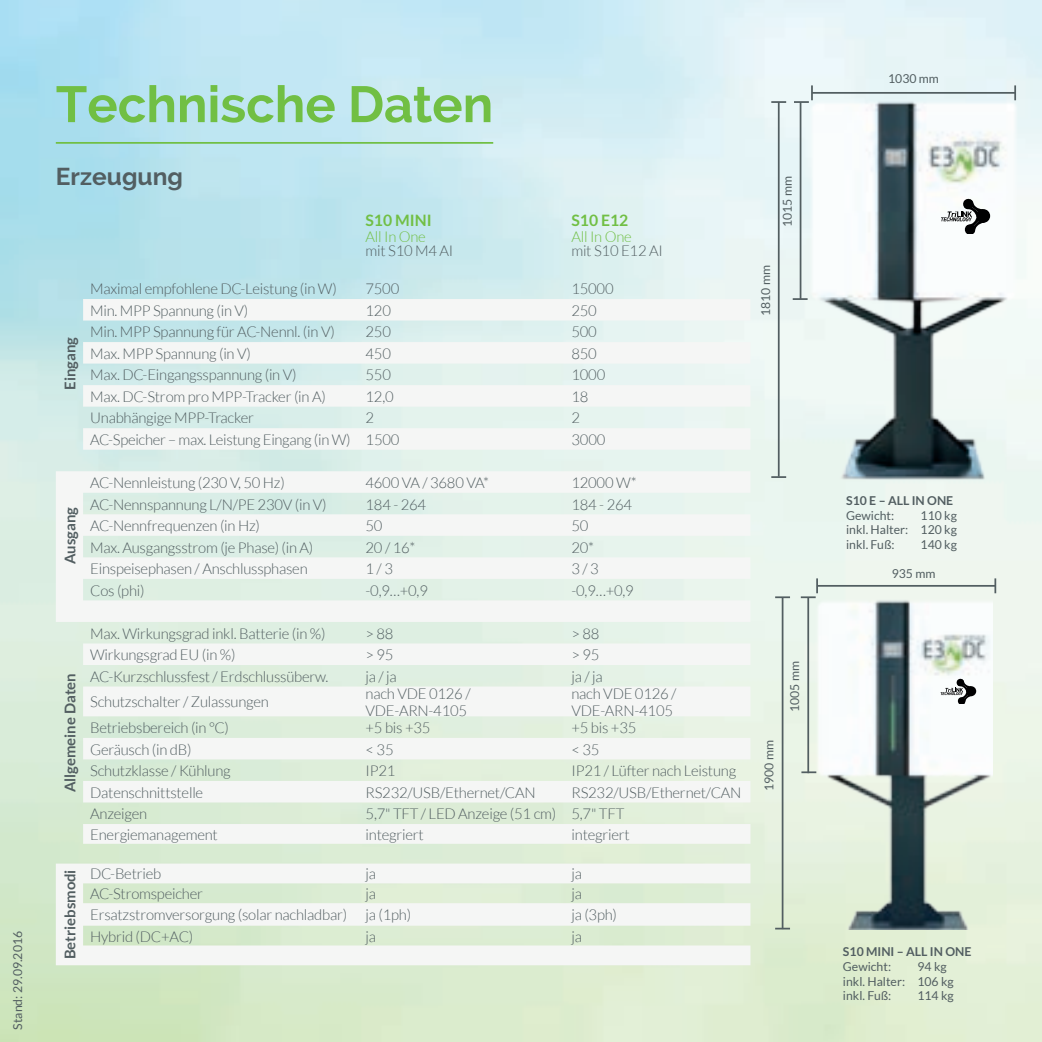
<style>
.page{position:relative;width:1042px;height:1042px;background:#fff}
.page>*{position:absolute;margin:0;border:0;box-sizing:border-box;transform-origin:0 0}
.t1{font:700 50.75px "Raleway";color:#71bf44}
.t2{font:700 24.5px "Raleway";color:#525e61}
.t3{font:700 15.75px "Lato";color:#71bf44}
.t4{font:300 14.88px/17.8px "Lato";letter-spacing:-.015em;color:#525e61}
.t5{font:700 14.88px "Lato";color:#525e61}
.t6{font:300 14.88px "Lato";letter-spacing:-.015em;color:#71bf44}
.t7{font:12.25px/14.7px "Lato";color:#525e61;text-align:justify}
.t8{font:700 12.25px "Lato";color:#525e61}
</style>
<div class="page">
<hr style="left:56px;top:142px;width:437px;height:2px;background:#71bf44">
<svg style="left:56px;top:299px;width:694px;height:666px;fill:#f2f5f3"></svg>
<img style="left:807px;top:93px;width:217px;height:402px">
<svg style="left:1014px;top:85px;width:2px;height:15px"></svg>
<hr style="left:812px;top:92px;width:203px;height:2px;background:#525e61">
<hr style="left:799px;top:102px;width:2px;height:197px;background:#525e61">
<svg style="left:793px;top:298px;width:14px;height:2px"></svg>
<svg style="left:794px;top:85px;width:19px;height:18px"></svg>
<hr style="left:778px;top:102px;width:1px;height:374px;background:#525e61">
<svg style="left:771px;top:476px;width:15px;height:2px"></svg>
<svg style="left:771px;top:101px;width:15px;height:2px"></svg>
<svg style="left:941px;top:198px;width:49px;height:35px"></svg>
<img style="left:811px;top:597px;width:181px;height:332px">
<hr style="left:782px;top:597px;width:1px;height:332px;background:#525e61">
<svg style="left:775px;top:928px;width:15px;height:1px"></svg>
<svg style="left:775px;top:596px;width:15px;height:2px"></svg>
<hr style="left:807px;top:597px;width:2px;height:176px;background:#525e61">
<svg style="left:801px;top:771px;width:15px;height:2px"></svg>
<svg style="left:801px;top:578px;width:17px;height:20px"></svg>
<svg style="left:994px;top:578px;width:2px;height:15px"></svg>
<hr style="left:817px;top:585px;width:178px;height:2px;background:#525e61">
<svg style="left:940px;top:678px;width:36px;height:26px"></svg>
<p class="t7" style="left:10px;top:1029px;width:100px;rotate:-90deg">Stand: 29.09.2016</p>
<h1 class="t1" style="left:56px;top:75px;width:439px">Technische Daten</h1>
<h2 class="t2" style="left:56px;top:162px;width:129px">Erzeugung</h2>
<p class="t3" style="left:365px;top:211px;width:68px">S10 MINI</p>
<p class="t3" style="left:571px;top:211px;width:59px">S10 E12</p>
<p class="t6" style="left:365px;top:229px;width:62px">All In One</p>
<p class="t6" style="left:571px;top:229px;width:62px">All In One</p>
<p class="t4" style="left:365px;top:242px;width:89px">mit S10 M4 AI</p>
<p class="t4" style="left:571px;top:242px;width:93px">mit S10 E12 AI</p>
<p class="t5" style="left:61px;top:390px;width:54px;rotate:-90deg">Eingang</p>
<p class="t5" style="left:61px;top:564px;width:59px;rotate:-90deg">Ausgang</p>
<p class="t5" style="left:61px;top:792px;width:121px;rotate:-90deg">Allgemeine Daten</p>
<p class="t4" style="left:90px;top:280px;width:248px">Maximal empfohlene DC-Leistung (in W)</p>
<p class="t4" style="left:365px;top:280px;width:35px">7500</p>
<p class="t4" style="left:571px;top:280px;width:44px">15000</p>
<p class="t4" style="left:90px;top:301px;width:160px">Min. MPP Spannung (in V)</p>
<p class="t4" style="left:365px;top:301px;width:27px">120</p>
<p class="t4" style="left:571px;top:301px;width:27px">250</p>
<p class="t4" style="left:90px;top:323px;width:246px">Min. MPP Spannung für AC-Nennl. (in V)</p>
<p class="t4" style="left:365px;top:323px;width:27px">250</p>
<p class="t4" style="left:571px;top:323px;width:27px">500</p>
<p class="t4" style="left:90px;top:345px;width:162px">Max. MPP Spannung (in V)</p>
<p class="t4" style="left:365px;top:345px;width:27px">450</p>
<p class="t4" style="left:571px;top:345px;width:27px">850</p>
<p class="t4" style="left:90px;top:366px;width:208px">Max. DC-Eingangsspannung (in V)</p>
<p class="t4" style="left:365px;top:366px;width:27px">550</p>
<p class="t4" style="left:571px;top:366px;width:35px">1000</p>
<p class="t4" style="left:90px;top:388px;width:237px">Max. DC-Strom pro MPP-Tracker (in A)</p>
<p class="t4" style="left:365px;top:388px;width:30px">12,0</p>
<p class="t4" style="left:571px;top:388px;width:19px">18</p>
<p class="t4" style="left:90px;top:409px;width:165px">Unabhängige MPP-Tracker</p>
<p class="t4" style="left:366px;top:409px;width:10px">2</p>
<p class="t4" style="left:571px;top:409px;width:10px">2</p>
<p class="t4" style="left:90px;top:431px;width:311px">AC-Speicher – max. Leistung Eingang (in W) 1500</p>
<p class="t4" style="left:571px;top:431px;width:35px">3000</p>
<p class="t4" style="left:90px;top:474px;width:196px">AC-Nennleistung (230 V, 50 Hz)</p>
<p class="t4" style="left:365px;top:474px;width:125px">4600 VA / 3680 VA*</p>
<p class="t4" style="left:571px;top:474px;width:67px">12000 W*</p>
<p class="t4" style="left:90px;top:495px;width:238px">AC-Nennspannung L/N/PE 230V (in V)</p>
<p class="t4" style="left:365px;top:495px;width:62px">184 - 264</p>
<p class="t4" style="left:571px;top:495px;width:62px">184 - 264</p>
<p class="t4" style="left:90px;top:517px;width:171px">AC-Nennfrequenzen (in Hz)</p>
<p class="t4" style="left:365px;top:517px;width:19px">50</p>
<p class="t4" style="left:571px;top:517px;width:19px">50</p>
<p class="t4" style="left:90px;top:538px;width:225px">Max. Ausgangsstrom (je Phase) (in A)</p>
<p class="t4" style="left:365px;top:538px;width:51px">20 / 16*</p>
<p class="t4" style="left:571px;top:538px;width:24px">20*</p>
<p class="t4" style="left:90px;top:560px;width:219px">Einspeisephasen / Anschlussphasen</p>
<p class="t4" style="left:365px;top:560px;width:29px">1 / 3</p>
<p class="t4" style="left:571px;top:560px;width:29px">3 / 3</p>
<p class="t4" style="left:90px;top:581px;width:56px">Cos (phi)</p>
<p class="t4" style="left:365px;top:581px;width:64px">-0,9…+0,9</p>
<p class="t4" style="left:571px;top:581px;width:64px">-0,9…+0,9</p>
<p class="t4" style="left:90px;top:624px;width:237px">Max. Wirkungsgrad inkl. Batterie (in %)</p>
<p class="t4" style="left:365px;top:624px;width:30px">&gt; 88</p>
<p class="t4" style="left:571px;top:624px;width:30px">&gt; 88</p>
<p class="t4" style="left:90px;top:646px;width:147px">Wirkungsgrad EU (in %)</p>
<p class="t4" style="left:365px;top:646px;width:30px">&gt; 95</p>
<p class="t4" style="left:571px;top:646px;width:30px">&gt; 95</p>
<p class="t4" style="left:90px;top:667px;width:240px">AC-Kurzschlussfest / Erdschlussüberw.</p>
<p class="t4" style="left:365px;top:667px;width:33px">ja / ja</p>
<p class="t4" style="left:571px;top:667px;width:33px">ja / ja</p>
<p class="t4" style="left:90px;top:693px;width:180px">Schutzschalter / Zulassungen</p>
<p class="t4" style="left:365px;top:684px;width:107px">nach VDE 0126 /<br>VDE-ARN-4105</p>
<p class="t4" style="left:571px;top:684px;width:107px">nach VDE 0126 /<br>VDE-ARN-4105</p>
<p class="t4" style="left:90px;top:719px;width:140px">Betriebsbereich (in °C)</p>
<p class="t4" style="left:365px;top:719px;width:66px">+5 bis +35</p>
<p class="t4" style="left:571px;top:719px;width:66px">+5 bis +35</p>
<p class="t4" style="left:90px;top:740px;width:103px">Geräusch (in dB)</p>
<p class="t4" style="left:365px;top:740px;width:30px">&lt; 35</p>
<p class="t4" style="left:571px;top:740px;width:30px">&lt; 35</p>
<p class="t4" style="left:90px;top:762px;width:142px">Schutzklasse / Kühlung</p>
<p class="t4" style="left:366px;top:762px;width:31px">IP21</p>
<p class="t4" style="left:571px;top:762px;width:166px">IP21 / Lüfter nach Leistung</p>
<p class="t4" style="left:90px;top:783px;width:115px">Datenschnittstelle</p>
<p class="t4" style="left:366px;top:783px;width:171px">RS232/USB/Ethernet/CAN</p>
<p class="t4" style="left:571px;top:783px;width:171px">RS232/USB/Ethernet/CAN</p>
<p class="t4" style="left:90px;top:805px;width:59px">Anzeigen</p>
<p class="t4" style="left:366px;top:805px;width:260px">5,7" TFT / LED Anzeige (51 cm) 5,7" TFT</p>
<p class="t4" style="left:90px;top:826px;width:129px">Energiemanagement</p>
<p class="t4" style="left:366px;top:826px;width:60px">integriert</p>
<p class="t4" style="left:571px;top:826px;width:60px">integriert</p>
<p class="t5" style="left:61px;top:959px;width:91px;rotate:-90deg">Betriebsmodi</p>
<p class="t4" style="left:90px;top:865px;width:73px">DC-Betrieb</p>
<p class="t4" style="left:365px;top:865px;width:12px">ja</p>
<p class="t4" style="left:571px;top:865px;width:12px">ja</p>
<p class="t4" style="left:90px;top:885px;width:114px">AC-Stromspeicher</p>
<p class="t4" style="left:365px;top:885px;width:12px">ja</p>
<p class="t4" style="left:571px;top:885px;width:12px">ja</p>
<p class="t4" style="left:90px;top:906px;width:322px">Ersatzstromversorgung (solar nachladbar) ja (1ph)</p>
<p class="t4" style="left:571px;top:906px;width:47px">ja (3ph)</p>
<p class="t4" style="left:90px;top:927px;width:105px">Hybrid (DC+AC)</p>
<p class="t4" style="left:365px;top:927px;width:12px">ja</p>
<p class="t4" style="left:571px;top:927px;width:12px">ja</p>
<p class="t7" style="left:780px;top:227px;width:52px;rotate:-90deg">1015 mm</p>
<p class="t7" style="left:758px;top:316px;width:52px;rotate:-90deg">1810 mm</p>
<p class="t7" style="left:761px;top:791px;width:52px;rotate:-90deg">1900 mm</p>
<p class="t7" style="left:787px;top:712px;width:52px;rotate:-90deg">1005 mm</p>
<p class="t7" style="left:888px;top:71px;width:52px">1030 mm</p>
<p class="t8" style="left:846px;top:493px;width:109px">S10 E – ALL IN ONE</p>
<p class="t7" style="left:846px;top:508px;width:50px">Gewicht:</p>
<p class="t7" style="left:846px;top:508px;width:112px;text-indent:74px">110 kg inkl. Halter: 120 kg inkl. Fuß:</p>
<p class="t7" style="left:920px;top:537px;width:38px">140 kg</p>
<p class="t7" style="left:891px;top:566px;width:45px">935 mm</p>
<p class="t8" style="left:843px;top:945px;width:130px">S10 MINI – ALL IN ONE</p>
<p class="t7" style="left:843px;top:959px;width:50px">Gewicht:</p>
<p class="t7" style="left:843px;top:959px;width:112px;text-align:left;text-indent:74px">94 kg inkl. Halter: 106 kg inkl. Fuß:</p>
<p class="t7" style="left:917px;top:988px;width:38px">114 kg</p>
</div>
